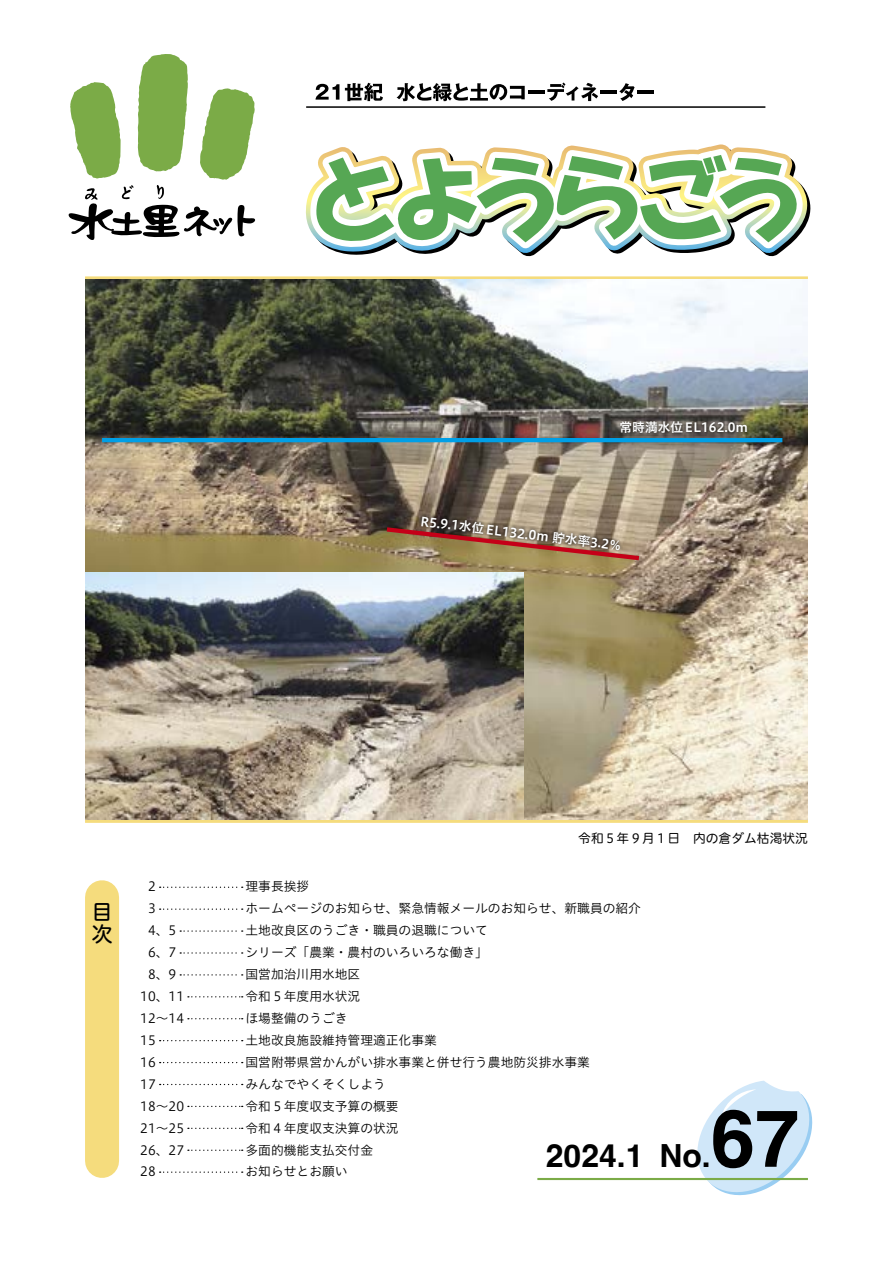
<style>
.page{position:relative;width:893px;height:1263px;background:#fff}
.page>*{position:absolute;margin:0;border:0;box-sizing:border-box;transform-origin:0 0}
.t1{font:700 79.65px "Helvetica";color:#000}
.t2{font:700 31.95px "Helvetica";color:#000}
.t3{font:21.3px/21.3px "Hiragino UD Sans R Std N W5";color:#000}
.t4{font:12.75px "Hiragino UD Sans Std N W3";color:#000}
.t5{font:12.75px "Hiragino UD Sans Std N W6";color:#fff}
.t6{font:12.75px "Hiragino UD Sans R Std N W4";color:#000}
</style>
<div class="page">
<svg style="left:697px;top:1081px;width:115px;height:114px"></svg>
<hr style="left:537px;top:1178px;width:271px;height:2px;background:#7bab47">
<svg style="left:68px;top:54px;width:188px;height:186px"></svg>
<hr style="left:306px;top:106px;width:459px;height:2px;background:#000">
<svg style="left:315px;top:84px;width:24px;height:16px"></svg>
<svg style="left:345px;top:83px;width:38px;height:18px"></svg>
<svg style="left:397px;top:83px;width:128px;height:18px"></svg>
<hr style="left:528px;top:91px;width:17px;height:3px;background:#000">
<svg style="left:547px;top:82px;width:51px;height:19px"></svg>
<hr style="left:600px;top:91px;width:17px;height:3px;background:#000">
<svg style="left:619px;top:83px;width:16px;height:18px"></svg>
<hr style="left:637px;top:91px;width:17px;height:3px;background:#000">
<svg style="left:311px;top:144px;width:500px;height:113px"></svg>
<svg style="left:85px;top:276px;width:723px;height:4px;background:#decf91"></svg>
<hr style="left:85px;top:820px;width:723px;height:3px;background:#f5dc7d">
<img style="left:85px;top:280px;width:723px;height:540px">
<svg style="left:160px;top:886px;width:83px;height:2px"></svg>
<svg style="left:160px;top:908px;width:83px;height:2px"></svg>
<svg style="left:180px;top:930px;width:63px;height:2px"></svg>
<svg style="left:180px;top:952px;width:63px;height:2px"></svg>
<svg style="left:180px;top:974px;width:63px;height:1px"></svg>
<svg style="left:188px;top:996px;width:55px;height:1px"></svg>
<svg style="left:188px;top:1018px;width:55px;height:1px"></svg>
<svg style="left:160px;top:1040px;width:83px;height:1px"></svg>
<svg style="left:160px;top:1062px;width:83px;height:1px"></svg>
<svg style="left:160px;top:1084px;width:83px;height:1px"></svg>
<svg style="left:188px;top:1106px;width:55px;height:1px"></svg>
<svg style="left:188px;top:1128px;width:55px;height:1px"></svg>
<svg style="left:188px;top:1149px;width:55px;height:2px"></svg>
<svg style="left:160px;top:1171px;width:83px;height:2px"></svg>
<div style="left:85px;top:897px;width:34px;height:264px;background:#f5dc7d"></div>
<img style="left:85px;top:573px;width:439px;height:247px">
<svg style="left:617px;top:418px;width:133px;height:18px;background:#555049"></svg>
<hr style="left:102px;top:438px;width:680px;height:4px;background:#009fe6">
<svg style="left:382px;top:511px;width:262px;height:52px;background:#92745a"></svg>
<p class="t5" style="left:619px;top:418px;width:130px">常時満水位EL162.0ｍ</p>
<p class="t5" style="left:422px;top:511px;width:204px;rotate:7deg">R5.9.1水位EL132.0ｍ貯水率3.2％</p>
<h3 class="t3" style="left:91px;top:900px;width:22px">目次</h3>
<p class="t4" style="left:148px;top:877px;width:9px">2</p>
<p class="t4" style="left:148px;top:899px;width:9px">3</p>
<p class="t4" style="left:148px;top:921px;width:30px">4、5</p>
<p class="t4" style="left:148px;top:943px;width:30px">6、7</p>
<p class="t4" style="left:148px;top:965px;width:30px">8、9</p>
<p class="t4" style="left:140px;top:987px;width:45px">10、11</p>
<p class="t4" style="left:140px;top:1008px;width:45px">12～14</p>
<p class="t4" style="left:140px;top:1030px;width:17px">15</p>
<p class="t4" style="left:140px;top:1052px;width:17px">16</p>
<p class="t4" style="left:140px;top:1074px;width:17px">17</p>
<p class="t4" style="left:140px;top:1096px;width:45px">18～20</p>
<p class="t4" style="left:140px;top:1118px;width:45px">21～25</p>
<p class="t4" style="left:140px;top:1140px;width:45px">26、27</p>
<p class="t4" style="left:140px;top:1162px;width:17px">28</p>
<p class="t4" style="left:246px;top:877px;width:65px">理事長挨拶</p>
<p class="t6" style="left:578px;top:828px;width:231px">令和５年９月１日　内の倉ダム枯渇状況</p>
<p class="t4" style="left:246px;top:899px;width:397px">ホームページのお知らせ、緊急情報メールのお知らせ、新職員の紹介</p>
<p class="t4" style="left:246px;top:921px;width:244px">土地改良区のうごき・職員の退職について</p>
<p class="t4" style="left:246px;top:943px;width:244px">シリーズ「農業・農村のいろいろな働き「</p>
<p class="t4" style="left:246px;top:965px;width:116px">国営加治川用水地区</p>
<p class="t4" style="left:246px;top:987px;width:116px">令和５年度用水状況</p>
<p class="t4" style="left:246px;top:1008px;width:104px">ほ場整備のうごき</p>
<p class="t4" style="left:246px;top:1030px;width:193px">土地改良施設維持管理適正化事業</p>
<p class="t4" style="left:246px;top:1052px;width:346px">国営附帯県営かんがい排水事業と併せ行う農地防災排水事業</p>
<p class="t4" style="left:246px;top:1074px;width:142px">みんなでやくそくしよう</p>
<p class="t4" style="left:246px;top:1096px;width:155px">令和５年度収支予算の概要</p>
<p class="t4" style="left:246px;top:1118px;width:155px">令和４年度収支決算の状況</p>
<p class="t4" style="left:246px;top:1140px;width:129px">多面的機能支払交付金</p>
<p class="t4" style="left:246px;top:1162px;width:104px">お知らせとお願い</p>
<h2 class="t2" style="left:546px;top:1136px;width:99px">2024.1</h2>
<h1 class="t1" style="left:711px;top:1090px;width:90px">67</h1>
<h2 class="t2" style="left:659px;top:1136px;width:53px">No.</h2>
</div>
